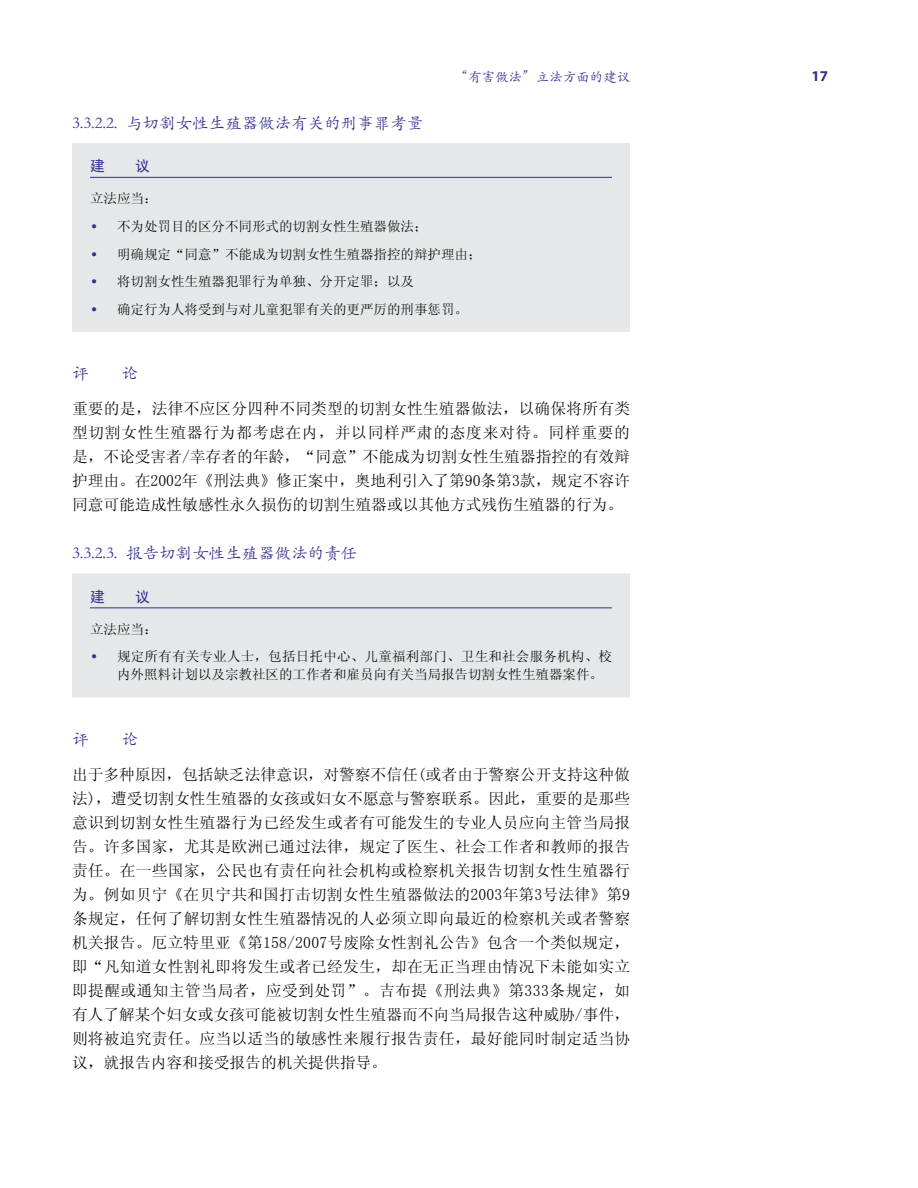
<style>
.page{position:relative;width:918px;height:1188px;background:#fff}
.page>*{position:absolute;margin:0;border:0;box-sizing:border-box;transform-origin:0 0}
.t1{font:16.5px "ST Kaiti";color:#333092}
.t2{font:15.75px/24px "Sim Sun";color:#000;text-align:justify}
.t3{font:15px "Sim Hei";color:#333092}
.t4{font:700 15px "Myriad Pro";color:#333092}
.t5{font:13.5px/18px "Sim Sun";color:#000}
.t6{font:13.5px "ST Kaiti";color:#333092}
.s1{font-family:"Myriad Pro";font-weight:600;font-stretch:semi-condensed;font-size:18px;color:#333092}
</style>
<div class="page">
<div style="left:72px;top:143px;width:558px;height:189px;background:#e6e7e8"></div>
<hr style="left:90px;top:177px;width:522px;height:1px;background:#333092">
<div style="left:72px;top:573px;width:558px;height:124px;background:#e6e7e8"></div>
<hr style="left:90px;top:608px;width:522px;height:1px;background:#333092">
<p class="t6" style="left:454px;top:68px;width:177px">“有害做法”立法方面的建议</p>
<p class="t4" style="left:811px;top:66px;width:18px">17</p>
<p class="t1" style="left:72px;top:112px;width:353px">3.3.2.2. 与切割女性生殖器做法有关的刑事罪考量</p>
<p class="t3" style="left:90px;top:158px;width:16px">建</p>
<p class="t3" style="left:135px;top:158px;width:16px">议</p>
<p class="t5" style="left:90px;top:189px;width:69px">立法应当：</p>
<p class="t5" style="left:92px;top:217px;width:337px"><span class="s1">•</span> 不为处罚目的区分不同形式的切割女性生殖器做法；</p>
<p class="t5" style="left:92px;top:245px;width:391px"><span class="s1">•</span> 明确规定“同意”不能成为切割女性生殖器指控的辩护理由；</p>
<p class="t5" style="left:92px;top:272px;width:324px"><span class="s1">•</span> 将切割女性生殖器犯罪行为单独、分开定罪；以及</p>
<p class="t5" style="left:92px;top:300px;width:378px"><span class="s1">•</span> 确定行为人将受到与对儿童犯罪有关的更严厉的刑事惩罚。</p>
<p class="t1" style="left:72px;top:362px;width:18px">评</p>
<p class="t1" style="left:122px;top:362px;width:18px">论</p>
<p class="t2" style="left:72px;top:397px;width:560px">重要的是，法律不应区分四种不同类型的切割女性生殖器做法，以确保将所有类型切割女性生殖器行为都考虑在内，并以同样严肃的态度来对待。同样重要的是，不论受害者/幸存者的年龄，“同意”不能成为切割女性生殖器指控的有效辩护理由。在2002年《刑法典》修正案中，奥地利引入了第90条第3款，规定不容许同意可能造成性敏感性永久损伤的切割生殖器或以其他方式残伤生殖器的行为。</p>
<p class="t1" style="left:72px;top:542px;width:287px">3.3.2.3. 报告切割女性生殖器做法的责任</p>
<p class="t3" style="left:90px;top:589px;width:16px">建</p>
<p class="t3" style="left:135px;top:589px;width:16px">议</p>
<p class="t5" style="left:90px;top:620px;width:69px">立法应当：</p>
<p class="t5" style="left:117px;top:648px;width:496px;text-indent:-26px"><span class="s1">•</span> 规定所有有关专业人士，包括日托中心、儿童福利部门、卫生和社会服务机构、校内外照料计划以及宗教社区的工作者和雇员向有关当局报告切割女性生殖器案件。</p>
<p class="t1" style="left:72px;top:728px;width:18px">评</p>
<p class="t1" style="left:122px;top:728px;width:18px">论</p>
<p class="t2" style="left:72px;top:762px;width:560px">出于多种原因，包括缺乏法律意识，对警察不信任(或者由于警察公开支持这种做法)，遭受切割女性生殖器的女孩或妇女不愿意与警察联系。因此，重要的是那些意识到切割女性生殖器行为已经发生或者有可能发生的专业人员应向主管当局报告。许多国家，尤其是欧洲已通过法律，规定了医生、社会工作者和教师的报告责任。在一些国家，公民也有责任向社会机构或检察机关报告切割女性生殖器行为。例如贝宁《在贝宁共和国打击切割女性生殖器做法的2003年第3号法律》第9条规定，任何了解切割女性生殖器情况的人必须立即向最近的检察机关或者警察机关报告。厄立特里亚《第158/2007号废除女性割礼公告》包含一个类似规定，即“凡知道女性割礼即将发生或者已经发生，却在无正当理由情况下未能如实立即提醒或通知主管当局者，应受到处罚”。吉布提《刑法典》第333条规定，如有人了解某个妇女或女孩可能被切割女性生殖器而不向当局报告这种威胁/事件，则将被追究责任。应当以适当的敏感性来履行报告责任，最好能同时制定适当协议，就报告内容和接受报告的机关提供指导。</p>
</div>
